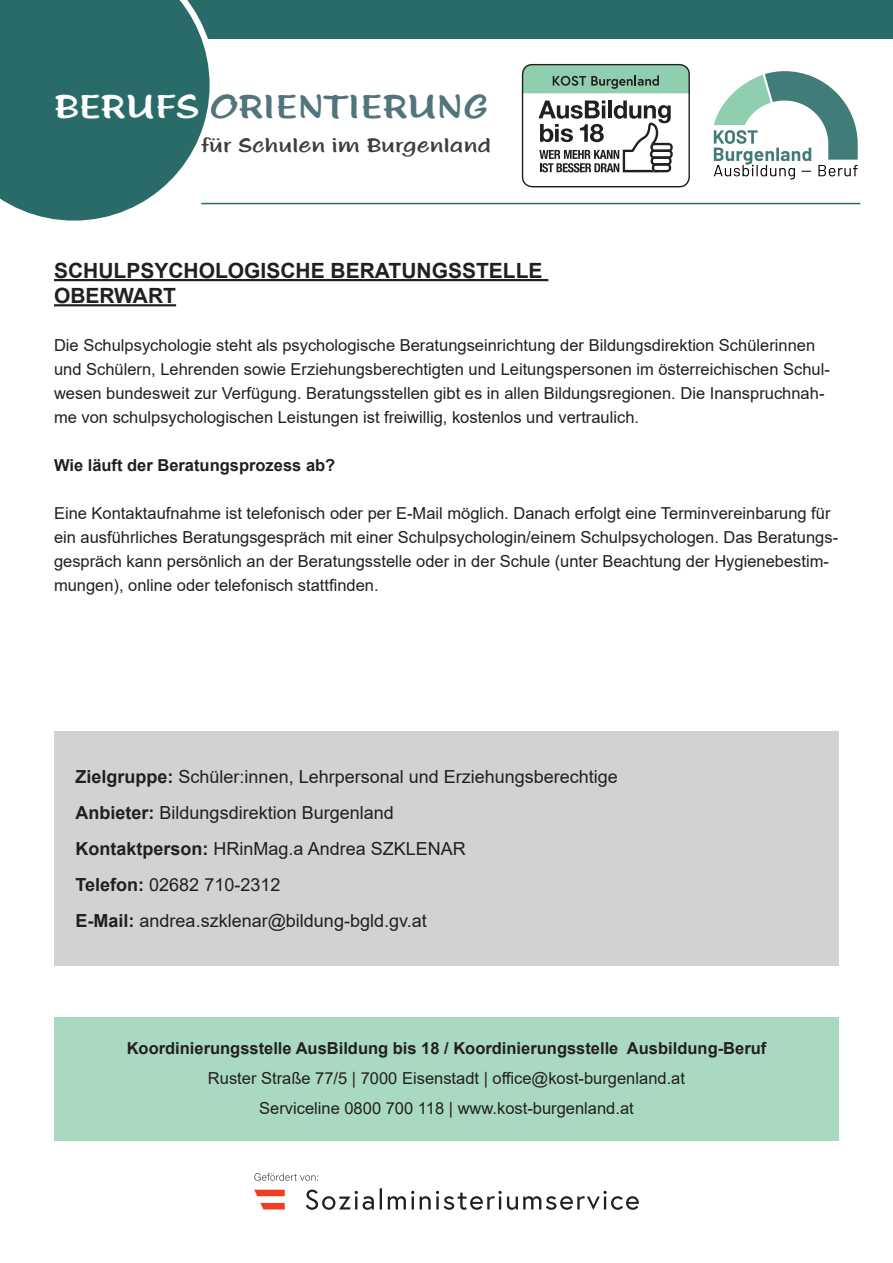
<style>
.page{position:relative;width:893px;height:1263px;background:#fff}
.page>*{position:absolute;margin:0;border:0;box-sizing:border-box;transform-origin:0 0}
.t1{font:33px "Morris Freestyle Std";letter-spacing:.04em;color:#52757c}
.t2{font:700 21px/25.2px "Arial";color:#231f20}
.t3{font:19.5px "Morris Freestyle Std";letter-spacing:.04em;color:#3e3e3f}
.t4{font:18px/36px "Arial";color:#231f20}
.t5{font:16.5px/24px "Arial";color:#231f20}
.t6{font:700 16.5px "Arial";color:#231f20}
.s1{color:#fff}
.s2{font-weight:700}
</style>
<div class="page">
<svg style="left:714px;top:71px;width:144px;height:108px"></svg>
<div style="left:522px;top:64px;width:168px;height:123px;border:1px solid #231f20;border-radius:10px"></div>
<svg style="left:523px;top:65px;width:166px;height:28px;background:#83bb9e"></svg>
<svg style="left:538px;top:101px;width:135px;height:71px"></svg>
<div style="left:0;top:0;width:893px;height:39px;background:#296b68"></div>
<svg style="left:0;top:0;width:216px;height:221px"></svg>
<hr style="left:201px;top:203px;width:659px;height:1px;background:#296b68">
<div style="left:55px;top:1017px;width:784px;height:124px;background:#a9d9c0"></div>
<svg style="left:306px;top:1188px;width:333px;height:22px"></svg>
<svg style="left:254px;top:1190px;width:31px;height:6px"></svg>
<svg style="left:260px;top:1203px;width:25px;height:6px"></svg>
<svg style="left:254px;top:1173px;width:64px;height:8px"></svg>
<hr style="left:54px;top:279px;width:494px;height:2px;background:#231f20">
<hr style="left:54px;top:304px;width:122px;height:2px;background:#231f20">
<div style="left:54px;top:731px;width:785px;height:235px;background:#d1d2d4"></div>
<h1 class="t1" style="left:55px;top:86px;width:434px"><span class="s1">BERUFS</span> ORIENTIERUNG</h1>
<p class="t3" style="left:201px;top:133px;width:291px">für Schulen im Burgenland</p>
<p class="t2" style="left:54px;top:258px;width:490px">SCHULPSYCHOLOGISCHE BERATUNGSSTELLE<br>OBERWART</p>
<p class="t5" style="left:54px;top:333px;width:777px">Die Schulpsychologie steht als psychologische Beratungseinrichtung der Bildungsdirektion Schülerinnen und Schülern, Lehrenden sowie Erziehungsberechtigten und Leitungspersonen im österreichischen Schul&shy;wesen bundesweit zur Verfügung. Beratungsstellen gibt es in allen Bildungsregionen. Die Inanspruchnah&shy;me von schulpsychologischen Leistungen ist freiwillig, kostenlos und vertraulich.</p>
<p class="t6" style="left:54px;top:454px;width:283px">Wie läuft der Beratungsprozess ab?</p>
<p class="t5" style="left:54px;top:501px;width:786px">Eine Kontaktaufnahme ist telefonisch oder per E-Mail möglich. Danach erfolgt eine Terminvereinbarung für ein ausführliches Beratungsgespräch mit einer Schulpsychologin/einem Schulpsychologen. Das Beratungs&shy;gespräch kann persönlich an der Beratungsstelle oder in der Schule (unter Beachtung der Hygienebestim&shy;mungen), online oder telefonisch stattfinden.</p>
<p class="t4" style="left:76px;top:758px;width:544px"><span class="s2">Zielgruppe:</span> Schüler:innen, Lehrpersonal und Erziehungsberechtige <span class="s2">Anbieter:</span> Bildungsdirektion Burgenland<br><span class="s2">Kontaktperson:</span> HRinMag.a Andrea SZKLENAR<br><span class="s2">Telefon:</span> 02682 710-2312<br><span class="s2">E-Mail:</span> andrea.szklenar@bildung-bgld.gv.at</p>
<p class="t6" style="left:127px;top:1036px;width:641px">Koordinierungsstelle AusBildung bis 18 / Koordinierungsstelle Ausbildung-Beruf</p>
<p class="t5" style="left:208px;top:1063px;width:479px;line-height:30px;text-align:center">Ruster Straße 77/5 | 7000 Eisenstadt | office@kost-burgenland.at<br>Serviceline 0800 700 118 | www.kost-burgenland.at</p>
</div>
